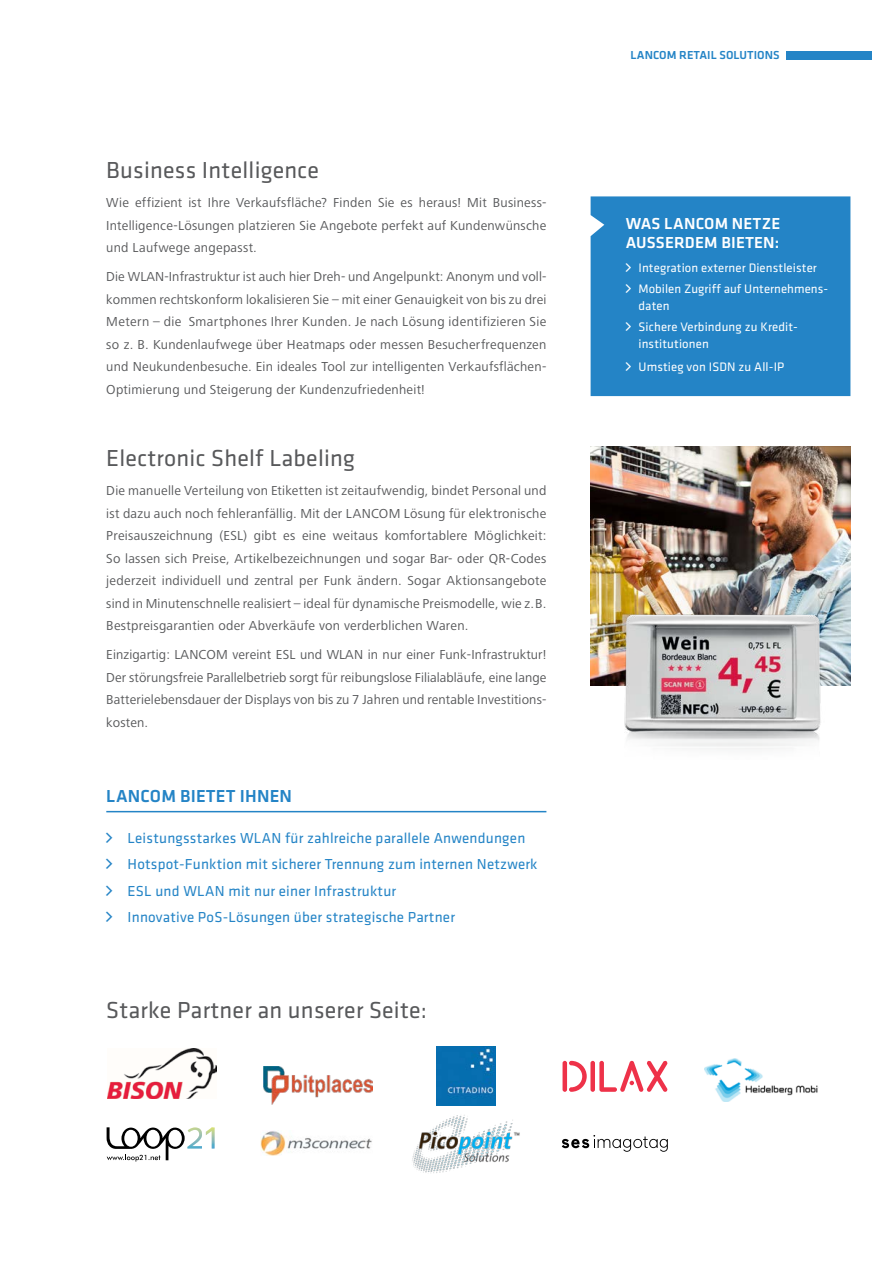
<style>
.page{position:relative;width:893px;height:1263px;background:#fff}
.page>*{position:absolute;margin:0;border:0;box-sizing:border-box;transform-origin:0 0}
.t1{font:24px "Klavika Basic";letter-spacing:.01em;color:#58595b}
.t2{font:500 18px "Klavika Basic";letter-spacing:.01em;color:#2484c6}
.t3{font:500 16.5px/18.8px "Klavika Basic";letter-spacing:.01em;color:#fff}
.t4{font:15px/26.5px "Klavika Basic";letter-spacing:.015em;color:#2484c6}
.t5{font:13.5px/22.5px "Frutiger Next LT";letter-spacing:.015em;color:#58595b;text-align:justify}
.t6{font:12.75px/21.6px "Klavika Basic";letter-spacing:.01em;color:#fff}
.t7{font:500 12px "Klavika Basic";letter-spacing:.005em;color:#2484c6}
</style>
<div class="page">
<div style="left:787px;top:51px;width:85px;height:9px;background:#2484c6"></div>
<img style="left:704px;top:1059px;width:114px;height:42px">
<div style="left:591px;top:196px;width:259px;height:200px;background:#2484c6"></div>
<img style="left:591px;top:447px;width:259px;height:238px">
<svg style="left:107px;top:1127px;width:108px;height:34px"></svg>
<svg style="left:569px;top:1061px;width:18px;height:31px"></svg>
<hr style="left:563px;top:1061px;width:4px;height:31px;background:#ee3249;border-radius:2px">
<div style="left:590px;top:1061px;width:5px;height:31px;background:#ee3249;border-radius:2px"></div>
<svg style="left:599px;top:1061px;width:68px;height:31px"></svg>
<img style="left:107px;top:1049px;width:109px;height:49px">
<img style="left:263px;top:1067px;width:109px;height:37px">
<hr style="left:106px;top:811px;width:440px;height:1px;background:#2484c6">
<img style="left:412px;top:1115px;width:108px;height:58px">
<svg style="left:562px;top:1135px;width:106px;height:17px"></svg>
<img style="left:261px;top:1130px;width:111px;height:26px">
<img style="left:436px;top:1046px;width:59px;height:59px">
<img style="left:602px;top:604px;width:236px;height:145px">
<svg style="left:626px;top:263px;width:5px;height:9px"></svg>
<svg style="left:626px;top:284px;width:5px;height:9px"></svg>
<svg style="left:626px;top:322px;width:5px;height:9px"></svg>
<svg style="left:626px;top:362px;width:5px;height:9px"></svg>
<h1 class="t1" style="left:106px;top:155px;width:214px">Business Intelligence</h1>
<p class="t5" style="left:106px;top:191px;width:442px">Wie effizient ist Ihre Verkaufsfläche? Finden Sie es heraus! Mit Business-Intelligence-Lösungen platzieren Sie Angebote perfekt auf Kundenwünsche und Laufwege angepasst.</p>
<p class="t5" style="left:106px;top:265px;width:442px">Die WLAN-Infrastruktur ist auch hier Dreh- und Angelpunkt: Anonym und voll&shy;kommen rechtskonform lokalisieren Sie – mit einer Genauigkeit von bis zu drei Metern – die Smartphones Ihrer Kunden. Je nach Lösung identifizieren Sie so z. B. Kundenlaufwege über Heatmaps oder messen Besucherfrequenzen und Neukundenbesuche. Ein ideales Tool zur intelligenten Verkaufsflächen-Optimierung und Steigerung der Kundenzufriedenheit!</p>
<h1 class="t1" style="left:106px;top:443px;width:250px">Electronic Shelf Labeling</h1>
<p class="t5" style="left:106px;top:479px;width:442px">Die manuelle Verteilung von Etiketten ist zeitaufwendig, bindet Personal und ist dazu auch noch fehleranfällig. Mit der LANCOM Lösung für elektronische Preisauszeichnung (ESL) gibt es eine weitaus komfortablere Möglichkeit:<br>So lassen sich Preise, Artikelbezeichnungen und sogar Bar- oder QR-Codes jederzeit individuell und zentral per Funk ändern. Sogar Aktionsangebote sind in Minutenschnelle realisiert – ideal für dynamische Preismodelle, wie z. B.<br>Bestpreisgarantien oder Abverkäufe von verderblichen Waren.</p>
<p class="t5" style="left:106px;top:643px;width:442px">Einzigartig: LANCOM vereint ESL und WLAN in nur einer Funk-Infrastruktur!<br>Der störungsfreie Parallelbetrieb sorgt für reibungslose Filialabläufe, eine lange Batterielebensdauer der Displays von bis zu 7 Jahren und rentable Investitions&shy;kosten.</p>
<h2 class="t2" style="left:106px;top:784px;width:187px">LANCOM BIETET IHNEN</h2>
<p class="t4" style="left:128px;top:824px;width:411px">Leistungsstarkes WLAN für zahlreiche parallele Anwendungen Hotspot-Funktion mit sicherer Trennung zum internen Netzwerk ESL und WLAN mit nur einer Infrastruktur<br>Innovative PoS-Lösungen über strategische Partner</p>
<h1 class="t1" style="left:106px;top:995px;width:322px">Starke Partner an unserer Seite:</h1>
<p class="t7" style="left:630px;top:47px;width:151px">LANCOM RETAIL SOLUTIONS</p>
<p class="t3" style="left:626px;top:214px;width:156px">WAS LANCOM NETZE<br>AUSSERDEM BIETEN:</p>
<p class="t6" style="left:638px;top:256px;width:191px">Integration externer Dienstleister<br>Mobilen Zugriff auf Unternehmens-</p>
<p class="t6" style="left:638px;top:294px;width:161px">daten<br>Sichere Verbindung zu Kredit-</p>
<p class="t6" style="left:638px;top:332px;width:147px;line-height:23.1px">institutionen<br>Umstieg von ISDN zu All-IP</p>
</div>
